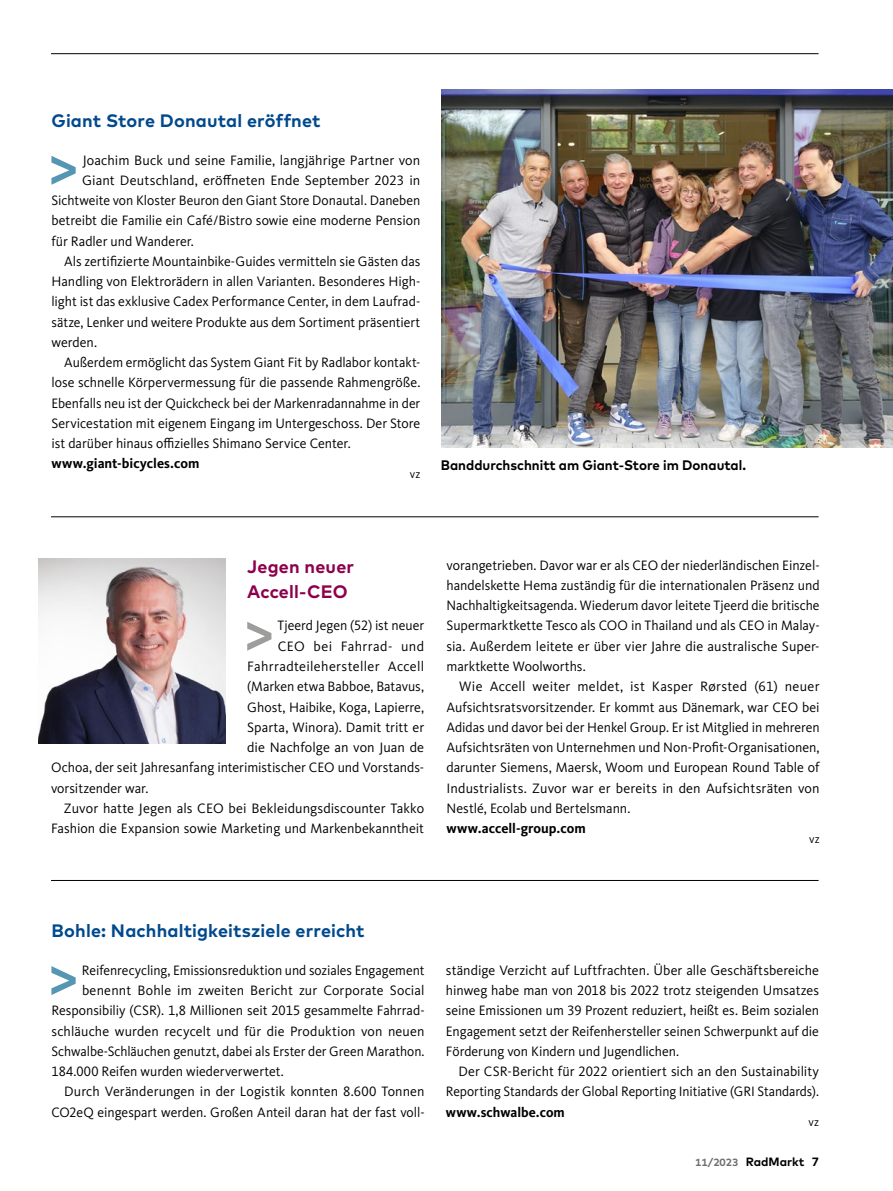
<style>
.page{position:relative;width:893px;height:1191px;background:#fff}
.page>*{position:absolute;margin:0;border:0;box-sizing:border-box;transform-origin:0 0}
.t1{font:700 18px "Mark OT";letter-spacing:.01em;color:#00498d}
.t2{font:700 18px/25.5px "Mark OT";letter-spacing:.01em;color:#8d004c}
.t3{font:14.1px/20.2px "Kievit OT";color:#000;text-align:justify}
.t4{font:14.1px "Kievit OT";color:#000;scale:.96 1}
.t5{font:700 14.1px "Kievit OT";color:#000}
.t6{font:14.1px "Kievit OT";letter-spacing:.025em;color:#000}
.t7{font:700 13.8px "Mark OT";color:#000;scale:.96 1}
.t8{font:700 12px "Mark OT";color:#000}
.t9{font:12px "Kievit OT";color:#000}
.s1{font-size:10.5px;color:#706f6f}
</style>
<div class="page">
<hr style="left:51px;top:53px;width:768px;height:1px;background:#000">
<svg style="left:247px;top:622px;width:24px;height:28px"></svg>
<svg style="left:51px;top:966px;width:25px;height:29px"></svg>
<svg style="left:51px;top:156px;width:25px;height:29px"></svg>
<img style="left:442px;top:89px;width:451px;height:358px">
<img style="left:38px;top:558px;width:188px;height:185px">
<hr style="left:51px;top:516px;width:768px;height:1px;background:#000">
<hr style="left:51px;top:880px;width:768px;height:1px;background:#000">
<p class="t1" style="left:51px;top:109px;width:271px">Giant Store Donautal eröffnet</p>
<p class="t3" style="left:83px;top:150px;width:339px">Joachim Buck und seine Familie, langjährige Partner von</p>
<p class="t3" style="left:82px;top:170px;width:340px">Giant Deutschland, eröffneten Ende September 2023 in</p>
<p class="t3" style="left:51px;top:190px;width:370px">Sichtweite von Kloster Beuron den Giant Store Donautal. Daneben</p>
<p class="t3" style="left:51px;top:210px;width:370px">betreibt die Familie ein Café/Bistro sowie eine moderne Pension</p>
<p class="t3" style="left:51px;top:231px;width:144px">für Radler und Wanderer.</p>
<p class="t3" style="left:64px;top:251px;width:358px">Als zertifizierte Mountainbike-Guides vermitteln sie Gästen das</p>
<p class="t3" style="left:51px;top:271px;width:370px">Handling von Elektrorädern in allen Varianten. Besonderes High-</p>
<p class="t3" style="left:51px;top:291px;width:370px">light ist das exklusive Cadex Performance Center, in dem Laufrad-</p>
<p class="t3" style="left:51px;top:312px;width:370px">sätze, Lenker und weitere Produkte aus dem Sortiment präsentiert</p>
<p class="t3" style="left:51px;top:332px;width:47px">werden.</p>
<p class="t3" style="left:64px;top:352px;width:358px">Außerdem ermöglicht das System Giant Fit by Radlabor kontakt-</p>
<p class="t3" style="left:51px;top:372px;width:370px">lose schnelle Körpervermessung für die passende Rahmengröße.</p>
<p class="t4" style="left:51px;top:394px;width:386px">Ebenfalls neu ist der Quickcheck bei der Markenradannahme in der</p>
<p class="t3" style="left:51px;top:413px;width:370px">Servicestation mit eigenem Eingang im Untergeschoss. Der Store</p>
<p class="t3" style="left:51px;top:433px;width:301px">ist darüber hinaus offizielles Shimano Service Center.</p>
<p class="t5" style="left:51px;top:455px;width:149px">www.giant-bicycles.com</p>
<p class="t9" style="left:410px;top:467px;width:12px">vz</p>
<p class="t7" style="left:441px;top:456px;width:319px">Banddurchschnitt am Giant-Store im Donautal.</p>
<p class="t2" style="left:247px;top:553px;width:108px">Jegen neuer<br>Accell-CEO</p>
<p class="t3" style="left:278px;top:615px;width:148px">Tjeerd Jegen (52) ist neuer</p>
<p class="t6" style="left:278px;top:637px;width:148px">CEO bei Fahrrad- und</p>
<p class="t6" style="left:247px;top:658px;width:178px">Fahrradteilehersteller Accell</p>
<p class="t3" style="left:247px;top:676px;width:178px">(Marken etwa Babboe, Batavus,</p>
<p class="t3" style="left:247px;top:696px;width:178px">Ghost, Haibike, Koga, Lapierre,</p>
<p class="t3" style="left:247px;top:717px;width:178px">Sparta, Winora). Damit tritt er</p>
<p class="t3" style="left:247px;top:737px;width:178px">die Nachfolge an von Juan de</p>
<p class="t3" style="left:51px;top:757px;width:375px">Ochoa, der seit Jahresanfang interimistischer CEO und Vorstands-</p>
<p class="t3" style="left:51px;top:777px;width:99px">vorsitzender war.</p>
<p class="t3" style="left:64px;top:798px;width:362px">Zuvor hatte Jegen als CEO bei Bekleidungsdiscounter Takko</p>
<p class="t3" style="left:51px;top:818px;width:375px">Fashion die Expansion sowie Marketing und Markenbekanntheit</p>
<p class="t3" style="left:446px;top:555px;width:375px">vorangetrieben. Davor war er als CEO der niederländischen Einzel&shy;handelskette Hema zuständig für die internationalen Präsenz und Nachhaltigkeitsagenda. Wiederum davor leitete Tjeerd die britische Supermarktkette Tesco als COO in Thailand und als CEO in Malay&shy;sia. Außerdem leitete er über vier Jahre die australische Super&shy;marktkette Woolworths.</p>
<p class="t3" style="left:446px;top:676px;width:375px;text-indent:13px">Wie Accell weiter meldet, ist Kasper Rørsted (61) neuer Aufsichtsratsvorsitzender. Er kommt aus Dänemark, war CEO bei Adidas und davor bei der Henkel Group. Er ist Mitglied in mehreren Aufsichtsräten von Unternehmen und Non-Profit-Organisationen, darunter Siemens, Maersk, Woom und European Round Table of Industrialists. Zuvor war er bereits in den Aufsichtsräten von Nestlé, Ecolab und Bertelsmann.</p>
<p class="t5" style="left:446px;top:820px;width:141px">www.accell-group.com</p>
<p class="t9" style="left:809px;top:831px;width:12px">vz</p>
<p class="t1" style="left:51px;top:919px;width:315px">Bohle: Nachhaltigkeitsziele erreicht</p>
<p class="t4" style="left:82px;top:961px;width:359px">Reifenrecycling, Emissionsreduktion und soziales Engagement</p>
<p class="t3" style="left:82px;top:980px;width:344px">benennt Bohle im zweiten Bericht zur Corporate Social</p>
<p class="t3" style="left:51px;top:1000px;width:375px">Responsibiliy (CSR). 1,8 Millionen seit 2015 gesammelte Fahrrad-</p>
<p class="t3" style="left:51px;top:1020px;width:375px">schläuche wurden recycelt und für die Produktion von neuen</p>
<p class="t4" style="left:51px;top:1042px;width:390px">Schwalbe-Schläuchen genutzt, dabei als Erster der Green Marathon.</p>
<p class="t3" style="left:51px;top:1061px;width:234px">184.000 Reifen wurden wiederverwertet.</p>
<p class="t3" style="left:64px;top:1081px;width:362px">Durch Veränderungen in der Logistik konnten 8.600 Tonnen</p>
<p class="t3" style="left:51px;top:1101px;width:375px">CO2eQ eingespart werden. Großen Anteil daran hat der fast voll-</p>
<p class="t3" style="left:446px;top:960px;width:375px">ständige Verzicht auf Luftfrachten. Über alle Geschäftsbereiche hinweg habe man von 2018 bis 2022 trotz steigenden Umsatzes seine Emissionen um 39 Prozent reduziert, heißt es. Beim sozialen Engagement setzt der Reifenhersteller seinen Schwerpunkt auf die Förderung von Kindern und Jugendlichen.</p>
<p class="t3" style="left:446px;top:1061px;width:375px;text-align:right">Der CSR-Bericht für 2022 orientiert sich an den Sustainability<br>Reporting Standards der Global Reporting Initiative (GRI Standards).</p>
<p class="t5" style="left:446px;top:1103px;width:120px">www.schwalbe.com</p>
<p class="t9" style="left:808px;top:1115px;width:12px">vz</p>
<p class="t8" style="left:695px;top:1153px;width:125px"><span class="s1">11/2023</span> RadMarkt 7</p>
</div>
